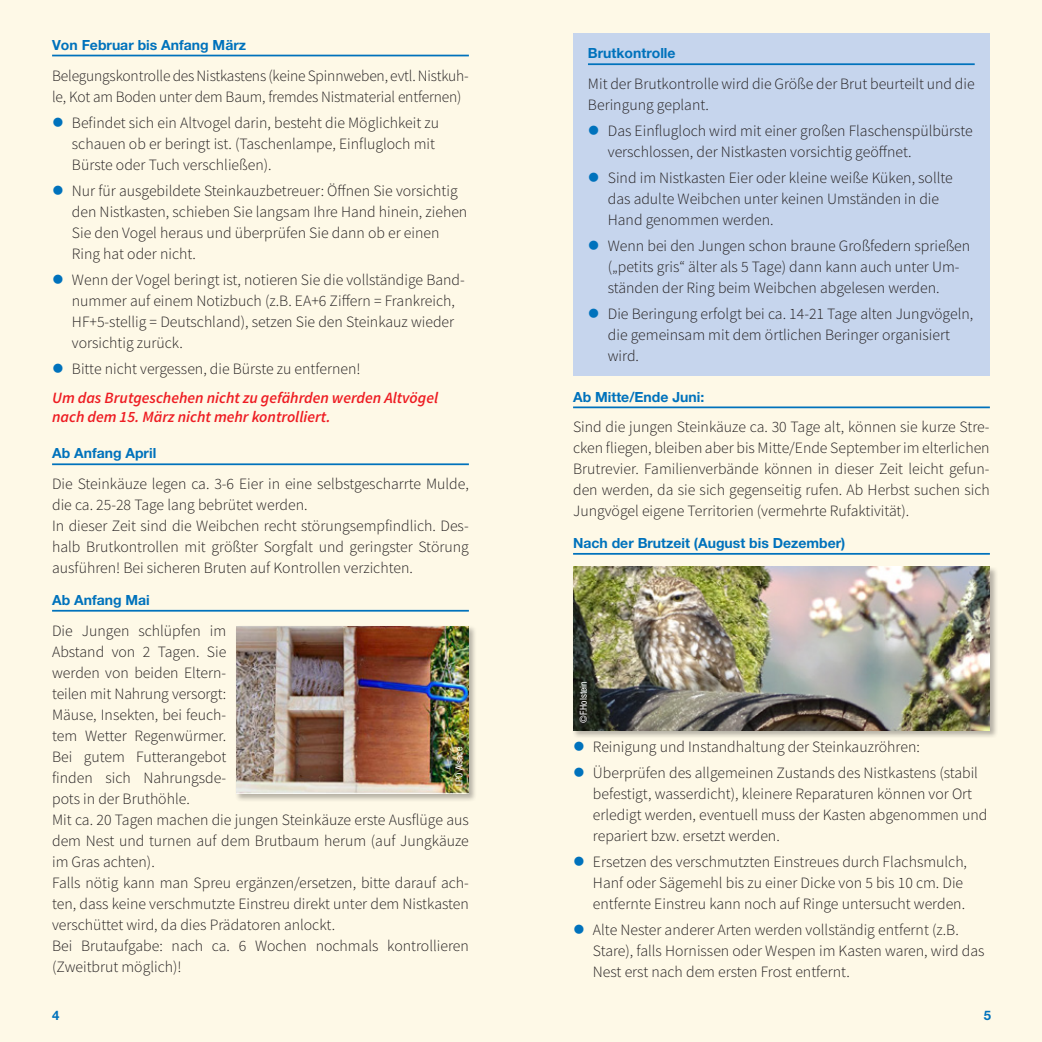
<style>
.page{position:relative;width:1042px;height:1042px;background:#fef9e7}
.page>*{position:absolute;margin:0;border:0;box-sizing:border-box;transform-origin:0 0}
.t1{font:300 15.75px/21px "Source Sans Pro";color:#231f20}
.Drunter{font:italic 600 15.75px/19.2px "Source Sans Pro";color:#ee1d23}
.Linie_Blau{font:700 14px "Helvetica Neue LT Pro";color:#0072bc}
.t2{font:700 13.12px "Helvetica Neue LT Pro";color:#0072bc}
.t3{font:condensed 9.62px "Helvetica Neue LT Pro";color:#fff}
</style>
<div class="page">
<div style="left:572px;top:565px;width:425px;height:174px;background:#231f20;opacity:.33"></div>
<img style="left:573px;top:566px;width:417px;height:164px">
<div style="left:235px;top:625px;width:242px;height:177px;background:#231f20;opacity:.33"></div>
<img style="left:236px;top:626px;width:233px;height:168px">
<hr style="left:52px;top:55px;width:417px;height:1px;background:#0072bc">
<hr style="left:52px;top:463px;width:417px;height:2px;background:#0072bc">
<hr style="left:52px;top:610px;width:417px;height:1px;background:#0072bc">
<hr style="left:573px;top:406px;width:417px;height:2px;background:#0072bc">
<hr style="left:573px;top:553px;width:417px;height:2px;background:#0072bc">
<div style="left:573px;top:33px;width:416px;height:343px;background:#c6d5ed"></div>
<hr style="left:588px;top:63px;width:386px;height:2px;background:#0072bc">
<p class="Linie_Blau" style="left:52px;top:36px;width:195px">Von Februar bis Anfang März</p>
<p class="t1" style="left:52px;top:65px;width:418px">Belegungskontrolle des Nistkastens (keine Spinnweben, evtl. Nistkuh&shy;le, Kot am Boden unter dem Baum, fremdes Nistmaterial entfernen)</p>
<p class="t1" style="left:72px;top:112px;width:368px">Befindet sich ein Altvogel darin, besteht die Möglichkeit zu schauen ob er beringt ist. (Taschenlampe, Einflugloch mit<br>Bürste oder Tuch verschließen).</p>
<p class="t1" style="left:72px;top:180px;width:397px">Nur für ausgebildete Steinkauzbetreuer: Öffnen Sie vorsichtig den Nistkasten, schieben Sie langsam Ihre Hand hinein, ziehen Sie den Vogel heraus und überprüfen Sie dann ob er einen Ring hat oder nicht.</p>
<p class="t1" style="left:72px;top:269px;width:394px">Wenn der Vogel beringt ist, notieren Sie die vollständige Band&shy;nummer auf einem Notizbuch (z.B. EA+6 Ziffern = Frankreich, HF+5-stellig = Deutschland), setzen Sie den Steinkauz wieder vorsichtig zurück.</p>
<p class="t1" style="left:72px;top:358px;width:290px">Bitte nicht vergessen, die Bürste zu entfernen!</p>
<p class="Drunter" style="left:52px;top:388px;width:388px">Um das Brutgeschehen nicht zu gefährden werden Altvögel nach dem 15. März nicht mehr kontrolliert.</p>
<p class="Linie_Blau" style="left:52px;top:445px;width:106px">Ab Anfang April</p>
<p class="t1" style="left:52px;top:474px;width:418px">Die Steinkäuze legen ca. 3-6 Eier in eine selbstgescharrte Mulde, die ca. 25-28 Tage lang bebrütet werden.</p>
<p class="t1" style="left:52px;top:516px;width:418px;text-align:justify">In dieser Zeit sind die Weibchen recht störungsempfindlich. Des&shy;halb Brutkontrollen mit größter Sorgfalt und geringster Störung ausführen! Bei sicheren Bruten auf Kontrollen verzichten.</p>
<p class="Linie_Blau" style="left:52px;top:591px;width:99px">Ab Anfang Mai</p>
<p class="t1" style="left:52px;top:620px;width:176px;text-align:justify">Die Jungen schlüpfen im Abstand von 2 Tagen. Sie werden von beiden Eltern&shy;teilen mit Nahrung versorgt:<br>Mäuse, Insekten, bei feuch&shy;tem Wetter Regenwürmer.<br>Bei gutem Futterangebot finden sich Nahrungsde&shy;pots in der Bruthöhle.</p>
<p class="t1" style="left:52px;top:809px;width:418px;text-align:justify">Mit ca. 20 Tagen machen die jungen Steinkäuze erste Ausflüge aus dem Nest und turnen auf dem Brutbaum herum (auf Jungkäuze im Gras achten).</p>
<p class="t1" style="left:52px;top:872px;width:418px;text-align:justify">Falls nötig kann man Spreu ergänzen/ersetzen, bitte darauf ach&shy;ten, dass keine verschmutzte Einstreu direkt unter dem Nistkasten verschüttet wird, da dies Prädatoren anlockt.</p>
<p class="t1" style="left:52px;top:935px;width:418px">Bei Brutaufgabe: nach ca. 6 Wochen nochmals kontrollieren (Zweitbrut möglich)!</p>
<p class="t3" style="left:454px;top:786px;width:41px;rotate:-90deg">LPO Alsace</p>
<p class="Linie_Blau" style="left:588px;top:45px;width:89px">Brutkontrolle</p>
<p class="t1" style="left:588px;top:74px;width:388px">Mit der Brutkontrolle wird die Größe der Brut beurteilt und die<br>Beringung geplant.</p>
<p class="t1" style="left:608px;top:121px;width:366px">Das Einflugloch wird mit einer großen Flaschenspülbürste verschlossen, der Nistkasten vorsichtig geöffnet.</p>
<p class="t1" style="left:608px;top:167px;width:346px">Sind im Nistkasten Eier oder kleine weiße Küken, sollte das adulte Weibchen unter keinen Umständen in die<br>Hand genommen werden.</p>
<p class="t1" style="left:608px;top:235px;width:364px">Wenn bei den Jungen schon braune Großfedern sprießen („petits gris“ älter als 5 Tage) dann kann auch unter Um&shy;ständen der Ring beim Weibchen abgelesen werden.</p>
<p class="t1" style="left:608px;top:303px;width:367px">Die Beringung erfolgt bei ca. 14-21 Tage alten Jungvögeln, die gemeinsam mit dem örtlichen Beringer organisiert wird.</p>
<p class="Linie_Blau" style="left:573px;top:388px;width:133px">Ab Mitte/Ende Juni:</p>
<p class="t1" style="left:573px;top:417px;width:418px;text-align:justify">Sind die jungen Steinkäuze ca. 30 Tage alt, können sie kurze Stre&shy;cken fliegen, bleiben aber bis Mitte/Ende September im elterlichen Brutrevier. Familienverbände können in dieser Zeit leicht gefun&shy;den werden, da sie sich gegenseitig rufen. Ab Herbst suchen sich Jungvögel eigene Territorien (vermehrte Rufaktivität).</p>
<p class="Linie_Blau" style="left:573px;top:534px;width:274px">Nach der Brutzeit (August bis Dezember)</p>
<p class="t3" style="left:578px;top:723px;width:43px;rotate:-90deg">©F.Holstein</p>
<p class="t1" style="left:593px;top:736px;width:328px">Reinigung und Instandhaltung der Steinkauzröhren:</p>
<p class="t1" style="left:593px;top:762px;width:396px">Überprüfen des allgemeinen Zustands des Nistkastens (stabil befestigt, wasserdicht), kleinere Reparaturen können vor Ort erledigt werden, eventuell muss der Kasten abgenommen und repariert bzw. ersetzt werden.</p>
<p class="t1" style="left:593px;top:851px;width:376px">Ersetzen des verschmutzten Einstreues durch Flachsmulch,<br>Hanf oder Sägemehl bis zu einer Dicke von 5 bis 10 cm. Die entfernte Einstreu kann noch auf Ringe untersucht werden.</p>
<p class="t1" style="left:593px;top:919px;width:393px">Alte Nester anderer Arten werden vollständig entfernt (z.B.<br>Stare), falls Hornissen oder Wespen im Kasten waren, wird das<br>Nest erst nach dem ersten Frost entfernt.</p>
<p class="t2" style="left:52px;top:1007px;width:9px">4</p>
<p class="t2" style="left:984px;top:1007px;width:9px">5</p>
</div>
